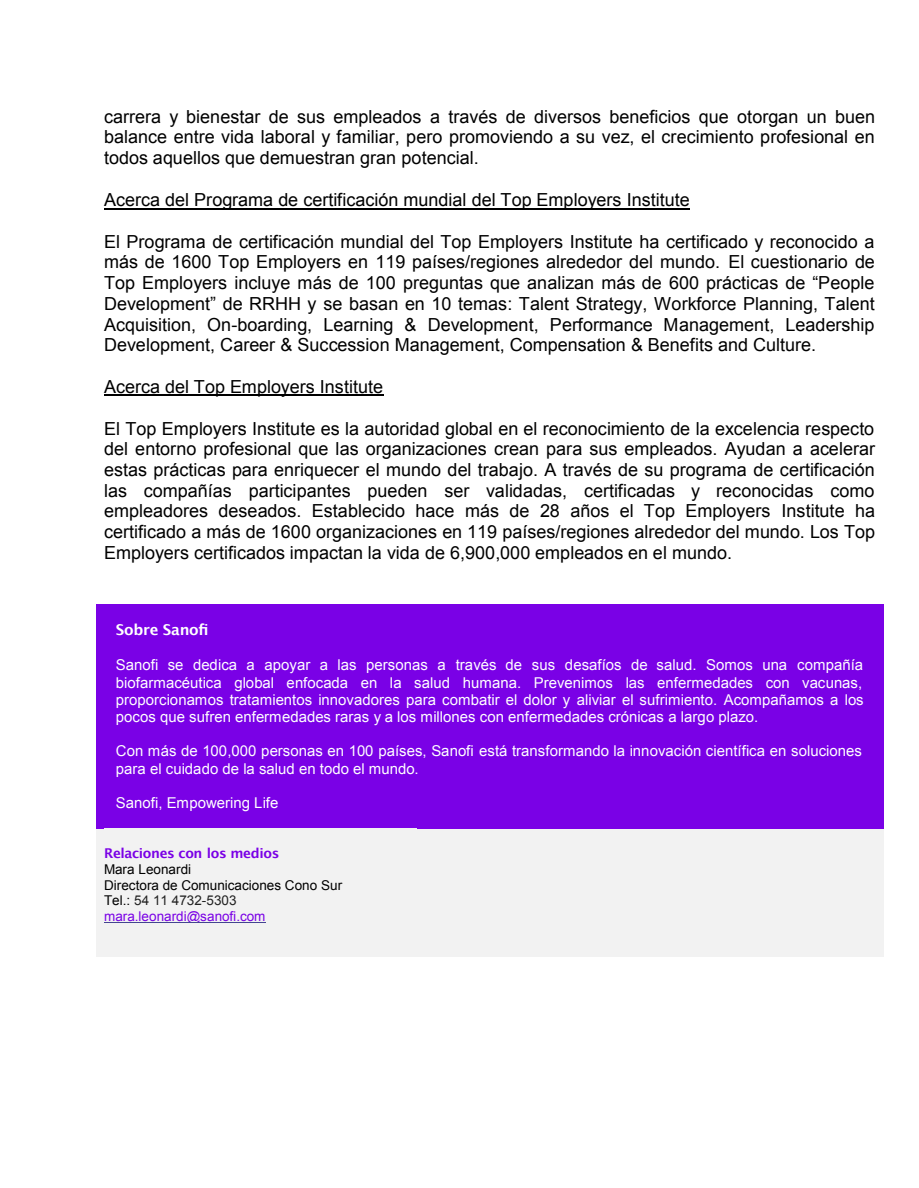
<style>
.page{position:relative;width:919px;height:1188px;background:#fff}
.page>*{position:absolute;margin:0;border:0;box-sizing:border-box;transform-origin:0 0}
.t1{font:18px/20.7px "Arial";color:#000;text-align:justify}
.t2{font:15px/17.2px "Arial";color:#fff;text-align:justify}
.t3{font:700 15px "Lucida Grande";letter-spacing:-.015em;color:#fff}
.t4{font:13.5px/15.6px "Arial";letter-spacing:.005em;color:#000}
.t5{font:700 13.5px "Lucida Grande";letter-spacing:-.03em;color:#7a01e6}
.s1{color:#222}
.s2{color:#7a01e6}
</style>
<div class="page">
<hr style="left:104px;top:208px;width:585px;height:1px;background:#000">
<hr style="left:104px;top:395px;width:279px;height:1px;background:#000">
<div style="left:96px;top:605px;width:787px;height:224px;background:#7a01e6"></div>
<div style="left:96px;top:829px;width:328px;height:127px;background:#f2f2f2"></div>
<hr style="left:104px;top:922px;width:161px;height:1px;background:#444492">
<div style="left:424px;top:829px;width:459px;height:127px;background:#f2f2f2"></div>
<p class="t1" style="left:104px;top:108px;width:772px">carrera y bienestar de sus empleados a través de diversos beneficios que otorgan un buen balance entre vida laboral y familiar, pero promoviendo a su vez, el crecimiento profesional en todos aquellos que demuestran gran potencial.</p>
<p class="t1" style="left:104px;top:191px;width:587px">Acerca del Programa de certificación mundial del Top Employers Institute</p>
<p class="t1" style="left:104px;top:233px;width:772px">El Programa de certificación mundial del Top Employers Institute ha certificado y reconocido a más de 1600 Top Employers en 119 países/regiones alrededor del mundo. El cuestionario de Top Employers incluye más de 100 preguntas que analizan más de 600 prácticas de “People Development” de RRHH y se basan en 10 temas: Talent Strategy, Workforce Planning, Talent Acquisition, On-boarding, Learning &amp; Development, Performance Management, Leadership Development, Career &amp; Succession Management, Compensation &amp; Benefits and Culture.</p>
<p class="t1" style="left:104px;top:378px;width:280px">Acerca del Top Employers Institute</p>
<p class="t1" style="left:104px;top:420px;width:772px">El Top Employers Institute es la autoridad global en el reconocimiento de la excelencia respecto del entorno profesional que las organizaciones crean para sus empleados. Ayudan a acelerar estas prácticas para enriquecer el mundo del trabajo. A través de su programa de certificación las compañías participantes pueden ser validadas, certificadas y reconocidas como empleadores deseados. Establecido hace más de 28 años el Top Employers Institute ha certificado a más de 1600 organizaciones en 119 países/regiones alrededor del mundo. Los Top Employers certificados impactan la vida de 6,900,000 empleados en el mundo.</p>
<p class="t3" style="left:116px;top:624px;width:94px">Sobre Sanofi</p>
<p class="t2" style="left:116px;top:658px;width:749px">Sanofi se dedica a apoyar a las personas a través de sus desafíos de salud. Somos una compañía biofarmacéutica global enfocada en la salud humana. Prevenimos las enfermedades con vacunas, proporcionamos tratamientos innovadores para combatir el dolor y aliviar el sufrimiento. Acompañamos a los pocos que sufren enfermedades raras y a los millones con enfermedades crónicas a largo plazo.</p>
<p class="t2" style="left:116px;top:744px;width:747px">Con más de 100,000 personas en 100 países, Sanofi está transformando la innovación científica en soluciones para el cuidado de la salud en todo el mundo.</p>
<p class="t2" style="left:116px;top:796px;width:164px">Sanofi, Empowering Life</p>
<p class="t5" style="left:104px;top:848px;width:177px">Relaciones con los medios</p>
<p class="t4" style="left:104px;top:863px;width:240px">Mara Leonardi<br>Directora de Comunicaciones Cono Sur<br>Tel.: <span class="s1">54 11 4732-5303 </span><span class="s2">mara.leonardi@sanofi.com</span></p>
</div>
